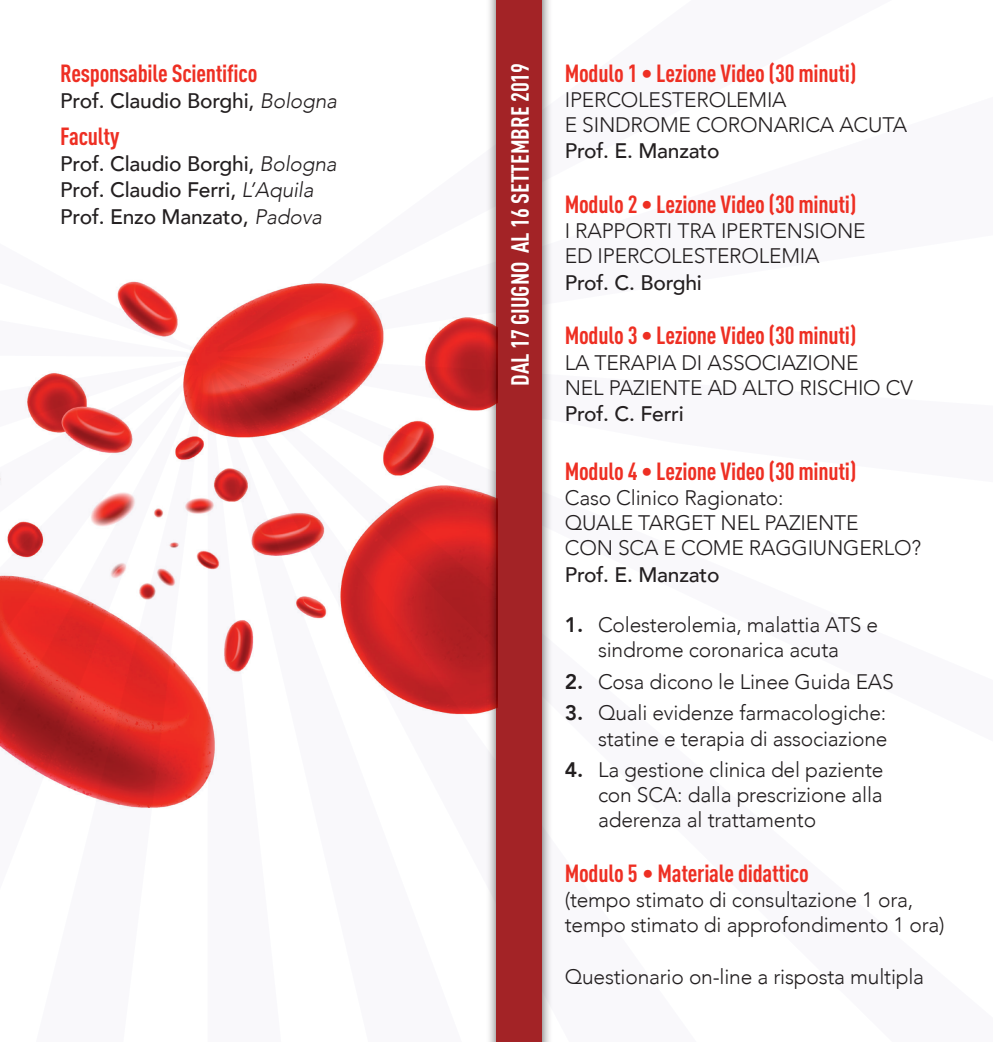
<style>
.page{position:relative;width:993px;height:1042px;background:#fff}
.page>*{position:absolute;margin:0;border:0;box-sizing:border-box;transform-origin:0 0}
.t1{font:700 condensed 24.5px "DIN Pro";letter-spacing:-.01em;color:#ee2f23}
.t2{font:700 condensed 24.5px "DIN Pro";color:#fff}
.t3{font:300 21px/25.2px "Avenir";letter-spacing:-.01em;color:#231f20}
.t4{font:500 21px/26.2px "Avenir";letter-spacing:-.01em;color:#231f20}
.s1{font-weight:300;font-style:italic}
.s2{font-weight:800}
</style>
<div class="page">
<div style="left:486px;top:0;width:66px;height:1042px;background:#231f20;opacity:.75"></div>
<div style="left:496px;top:0;width:46px;height:1042px;background:#a32326"></div>
<img style="left:0;top:263px;width:497px;height:578px">
<p class="t1" style="left:60px;top:54px;width:198px">Responsabile Scientifico</p>
<p class="t4" style="left:60px;top:86px;width:278px">Prof. Claudio Borghi, <span class="s1">Bologna</span></p>
<p class="t1" style="left:60px;top:117px;width:61px">Faculty</p>
<p class="t4" style="left:60px;top:149px;width:278px">Prof. Claudio Borghi, <span class="s1">Bologna<br></span>Prof. Claudio Ferri, <span class="s1">L’Aquila<br></span>Prof. Enzo Manzato, <span class="s1">Padova</span></p>
<p class="t2" style="left:501px;top:386px;width:324px;rotate:-90deg">DAL 17 GIUGNO AL 16 SETTEMBRE 2019</p>
<p class="t1" style="left:564px;top:54px;width:293px">Modulo 1 • Lezione Video (30 minuti)</p>
<p class="t3" style="left:564px;top:87px;width:344px">IPERCOLESTEROLEMIA<br>E SINDROME CORONARICA ACUTA</p>
<p class="t4" style="left:564px;top:137px;width:156px">Prof. E. Manzato</p>
<p class="t1" style="left:564px;top:186px;width:293px">Modulo 2 • Lezione Video (30 minuti)</p>
<p class="t3" style="left:564px;top:218px;width:302px">I RAPPORTI TRA IPERTENSIONE<br>ED IPERCOLESTEROLEMIA</p>
<p class="t4" style="left:564px;top:268px;width:139px">Prof. C. Borghi</p>
<p class="t1" style="left:564px;top:317px;width:293px">Modulo 3 • Lezione Video (30 minuti)</p>
<p class="t3" style="left:564px;top:350px;width:349px">LA TERAPIA DI ASSOCIAZIONE<br>NEL PAZIENTE AD ALTO RISCHIO CV</p>
<p class="t4" style="left:564px;top:399px;width:121px">Prof. C. Ferri</p>
<p class="t1" style="left:564px;top:452px;width:293px">Modulo 4 • Lezione Video (30 minuti)</p>
<p class="t3" style="left:564px;top:485px;width:358px">Caso Clinico Ragionato:<br>QUALE TARGET NEL PAZIENTE<br>CON SCA E COME RAGGIUNGERLO?</p>
<p class="t4" style="left:564px;top:560px;width:156px">Prof. E. Manzato</p>
<p class="t3" style="left:564px;top:612px;width:315px;text-align:center"><span class="s2">1.</span> Colesterolemia, malattia ATS e sindrome coronarica acuta</p>
<p class="t3" style="left:564px;top:669px;width:330px"><span class="s2">2.</span> Cosa dicono le Linee Guida EAS</p>
<p class="t3" style="left:564px;top:700px;width:324px;text-align:right"><span class="s2">3.</span> Quali evidenze farmacologiche: statine e terapia di associazione</p>
<p class="t3" style="left:598px;top:757px;width:287px;text-align:justify;text-indent:-33px"><span class="s2">4.</span> La gestione clinica del paziente con SCA: dalla prescrizione alla aderenza al trattamento</p>
<p class="t1" style="left:564px;top:855px;width:245px">Modulo 5 • Materiale didattico</p>
<p class="t3" style="left:564px;top:887px;width:381px">(tempo stimato di consultazione 1 ora, tempo stimato di approfondimento 1 ora)</p>
<p class="t3" style="left:564px;top:964px;width:361px">Questionario on-line a risposta multipla</p>
</div>
